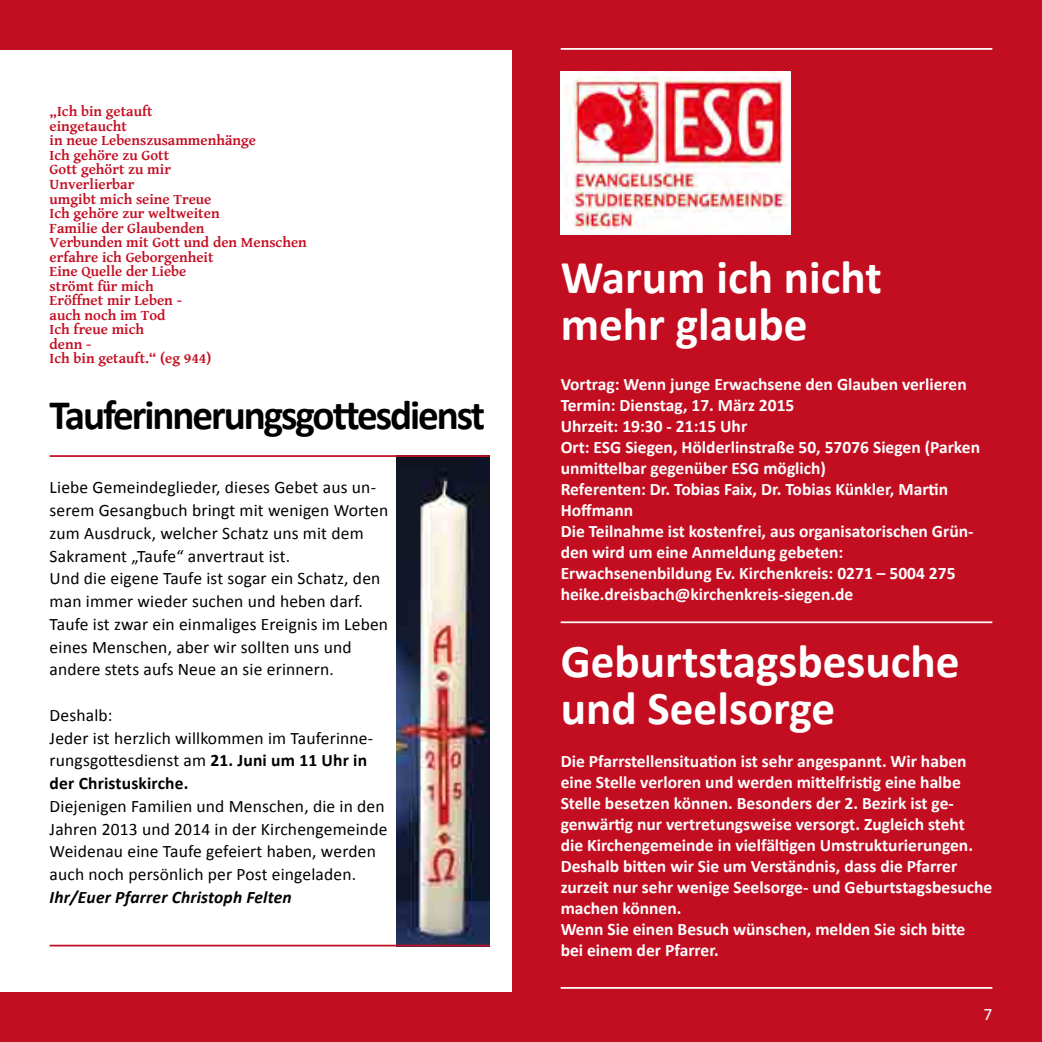
<style>
.page{position:relative;width:1042px;height:1042px;background:#c30e22}
.page>*{position:absolute;margin:0;border:0;box-sizing:border-box;transform-origin:0 0}
.t1{font:700 47.25px/47.2px "Calibri";color:#fff}
.t2{font:700 42px "Calibri";letter-spacing:-.05em;color:#000}
.t3{font:700 17.5px/21px "Calibri";color:#fff}
.t4{font:17.5px/22.8px "Calibri";letter-spacing:.01em;color:#000}
.t5{font:italic 700 17.5px "Calibri";letter-spacing:.01em;color:#000}
.t6{font:17.5px "Calibri";color:#fff}
.t7{font:700 14.88px/14.5px "Gentium Basic";color:#c30e22}
.s1{font-weight:700}
</style>
<div class="page">
<div style="left:0;top:50px;width:511px;height:942px;background:#fff"></div>
<img style="left:397px;top:455px;width:93px;height:492px">
<hr style="left:50px;top:944px;width:439px;height:2px;background:#c30e22">
<hr style="left:50px;top:455px;width:439px;height:2px;background:#c30e22">
<hr style="left:561px;top:48px;width:431px;height:2px;background:#fff">
<hr style="left:561px;top:621px;width:431px;height:2px;background:#fff">
<hr style="left:561px;top:987px;width:431px;height:2px;background:#fff">
<img style="left:561px;top:71px;width:229px;height:164px">
<p class="t7" style="left:50px;top:104px;width:259px">„Ich bin getauft<br>eingetaucht<br>in neue Lebenszusammenhänge<br>Ich gehöre zu Gott<br>Gott gehört zu mir<br>Unverlierbar<br>umgibt mich seine Treue<br>Ich gehöre zur weltweiten<br>Familie der Glaubenden<br>Verbunden mit Gott und den Menschen erfahre ich Geborgenheit<br>Eine Quelle der Liebe<br>strömt für mich<br>Eröffnet mir Leben -<br>auch noch im Tod<br>Ich freue mich<br>denn -<br>Ich bin getauft.“ (eg 944)</p>
<h2 class="t2" style="left:50px;top:388px;width:437px">Tauferinnerungsgottesdienst</h2>
<p class="t4" style="left:50px;top:476px;width:340px">Liebe Gemeindeglieder, dieses Gebet aus un&shy;serem Gesangbuch bringt mit wenigen Worten zum Ausdruck, welcher Schatz uns mit dem Sakrament „Taufe“ anvertraut ist.<br>Und die eigene Taufe ist sogar ein Schatz, den man immer wieder suchen und heben darf.<br>Taufe ist zwar ein einmaliges Ereignis im Leben eines Menschen, aber wir sollten uns und andere stets aufs Neue an sie erinnern.</p>
<p class="t4" style="left:50px;top:704px;width:325px">Deshalb:<br>Jeder ist herzlich willkommen im Tauferinne&shy;rungsgottesdienst am <span class="s1">21. Juni um 11 Uhr in der Christuskirche.</span></p>
<p class="t4" style="left:50px;top:795px;width:339px">Diejenigen Familien und Menschen, die in den Jahren 2013 und 2014 in der Kirchengemeinde Weidenau eine Taufe gefeiert haben, werden auch noch persönlich per Post eingeladen.</p>
<p class="t5" style="left:50px;top:886px;width:244px">Ihr/Euer Pfarrer Christoph Felten</p>
<h1 class="t1" style="left:561px;top:253px;width:323px">Warum ich nicht mehr glaube</h1>
<p class="t3" style="left:561px;top:374px;width:421px">Vortrag: Wenn junge Erwachsene den Glauben verlieren Termin: Dienstag, 17. März 2015<br>Uhrzeit: 19:30 - 21:15 Uhr<br>Ort: ESG Siegen, Hölderlinstraße 50, 57076 Siegen (Parken unmittelbar gegenüber ESG möglich)<br>Referenten: Dr. Tobias Faix, Dr. Tobias Künkler, Martin Hoffmann<br>Die Teilnahme ist kostenfrei, aus organisatorischen Grün&shy;den wird um eine Anmeldung gebeten:<br>Erwachsenenbildung Ev. Kirchenkreis: 0271 – 5004 275 heike.dreisbach@kirchenkreis-siegen.de</p>
<h1 class="t1" style="left:561px;top:638px;width:400px">Geburtstagsbesuche und Seelsorge</h1>
<p class="t3" style="left:561px;top:750px;width:433px">Die Pfarrstellensituation ist sehr angespannt. Wir haben eine Stelle verloren und werden mittelfristig eine halbe Stelle besetzen können. Besonders der 2. Bezirk ist ge&shy;genwärtig nur vertretungsweise versorgt. Zugleich steht<br>die Kirchengemeinde in vielfältigen Umstrukturierungen.<br>Deshalb bitten wir Sie um Verständnis, dass die Pfarrer zurzeit nur sehr wenige Seelsorge- und Geburtstagsbesuche machen können.<br>Wenn Sie einen Besuch wünschen, melden Sie sich bitte<br>bei einem der Pfarrer.</p>
<p class="t6" style="left:983px;top:1003px;width:10px">7</p>
</div>
